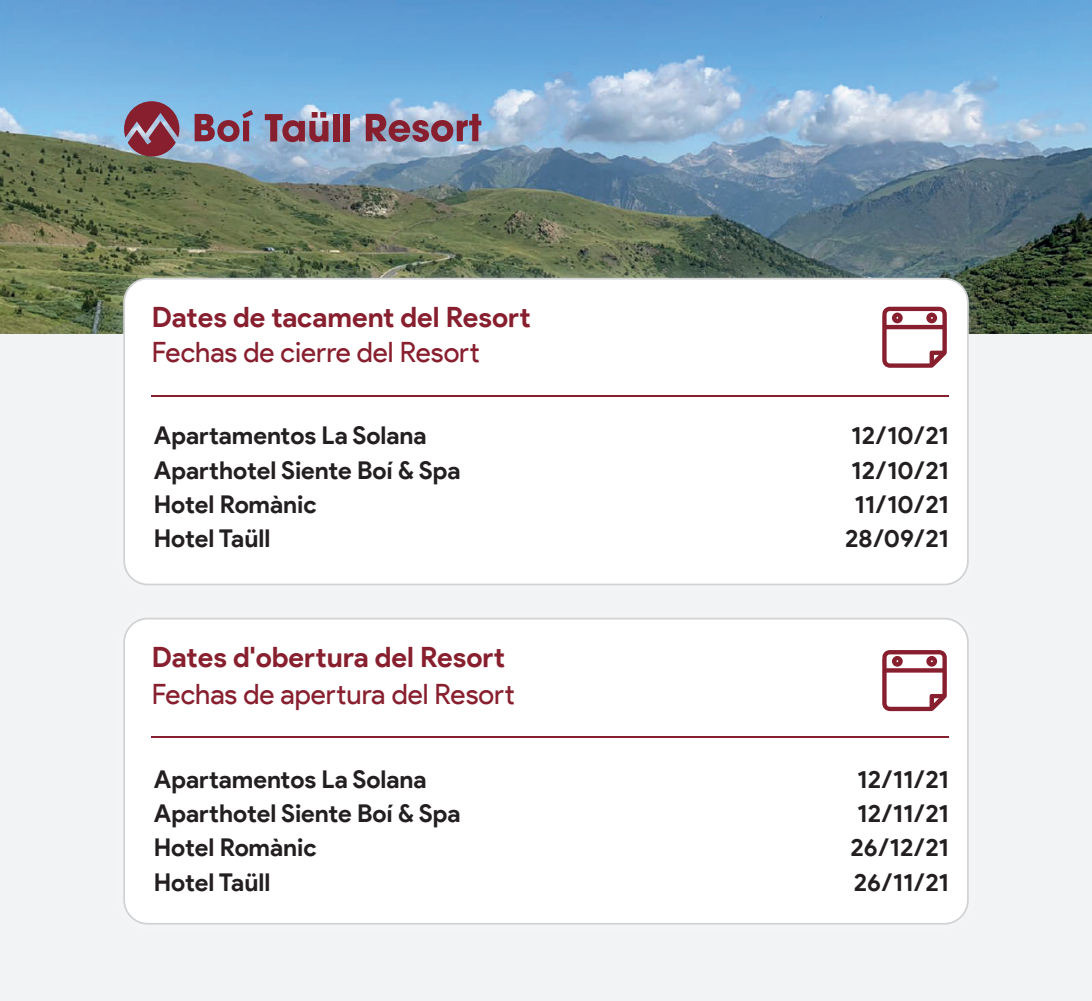
<style>
.page{position:relative;width:1092px;height:1001px;background:#fff}
.page>*{position:absolute;margin:0;border:0;box-sizing:border-box;transform-origin:0 0}
.t1{font:700 28px "Product Sans";letter-spacing:-.005em;color:#881f2e}
.t2{font:28px "Product Sans";color:#881f2e}
.t3{font:700 24.5px/34.3px "Product Sans";color:#231f20}
</style>
<div class="page">
<div style="left:0;top:333px;width:1091px;height:668px;background:#f2f3f4"></div>
<img style="left:0;top:0;width:1091px;height:333px">
<svg style="left:124px;top:101px;width:55px;height:56px;background:#8e596c"></svg>
<svg style="left:195px;top:110px;width:58px;height:32px;background:#87708c"></svg>
<svg style="left:265px;top:112px;width:63px;height:30px;background:#936e85"></svg>
<div style="left:333px;top:114px;width:6px;height:27px;background:#881f2e"></div>
<div style="left:343px;top:114px;width:7px;height:27px;background:#881f2e"></div>
<svg style="left:366px;top:114px;width:115px;height:28px;background:#936d82"></svg>
<img style="left:97px;top:251px;width:898px;height:335px">
<div style="left:124px;top:279px;width:843px;height:306px;background:#fff;border-radius:24px"></div>
<div style="left:123px;top:278px;width:845px;height:307px;border:2px solid #d1d2d4;border-radius:24px"></div>
<hr style="left:152px;top:395px;width:796px;height:2px;background:#881f2e">
<div style="left:124px;top:619px;width:843px;height:305px;background:#fff;border-radius:24px"></div>
<div style="left:123px;top:618px;width:845px;height:307px;border:2px solid #d1d2d4;border-radius:24px"></div>
<hr style="left:152px;top:737px;width:796px;height:1px;background:#881f2e">
<svg style="left:882px;top:307px;width:64px;height:61px"></svg>
<svg style="left:882px;top:650px;width:64px;height:61px"></svg>
<p class="t1" style="left:152px;top:300px;width:380px">Dates de tacament del Resort</p>
<p class="t2" style="left:152px;top:335px;width:329px">Fechas de cierre del Resort</p>
<p class="t3" style="left:154px;top:419px;width:308px">Apartamentos La Solana<br>Aparthotel Siente Boí &amp; Spa<br>Hotel Romànic<br>Hotel Taüll</p>
<p class="t3" style="left:845px;top:419px;width:105px;text-align:center">12/10/21<br>12/10/21<br>11/10/21<br>28/09/21</p>
<p class="t1" style="left:152px;top:640px;width:355px">Dates d'obertura del Resort</p>
<p class="t2" style="left:152px;top:677px;width:364px">Fechas de apertura del Resort</p>
<p class="t3" style="left:154px;top:762px;width:308px">Apartamentos La Solana<br>Aparthotel Siente Boí &amp; Spa<br>Hotel Romànic<br>Hotel Taüll</p>
<p class="t3" style="left:850px;top:762px;width:100px;text-align:justify">12/11/21<br>12/11/21<br>26/12/21<br>26/11/21</p>
</div>
